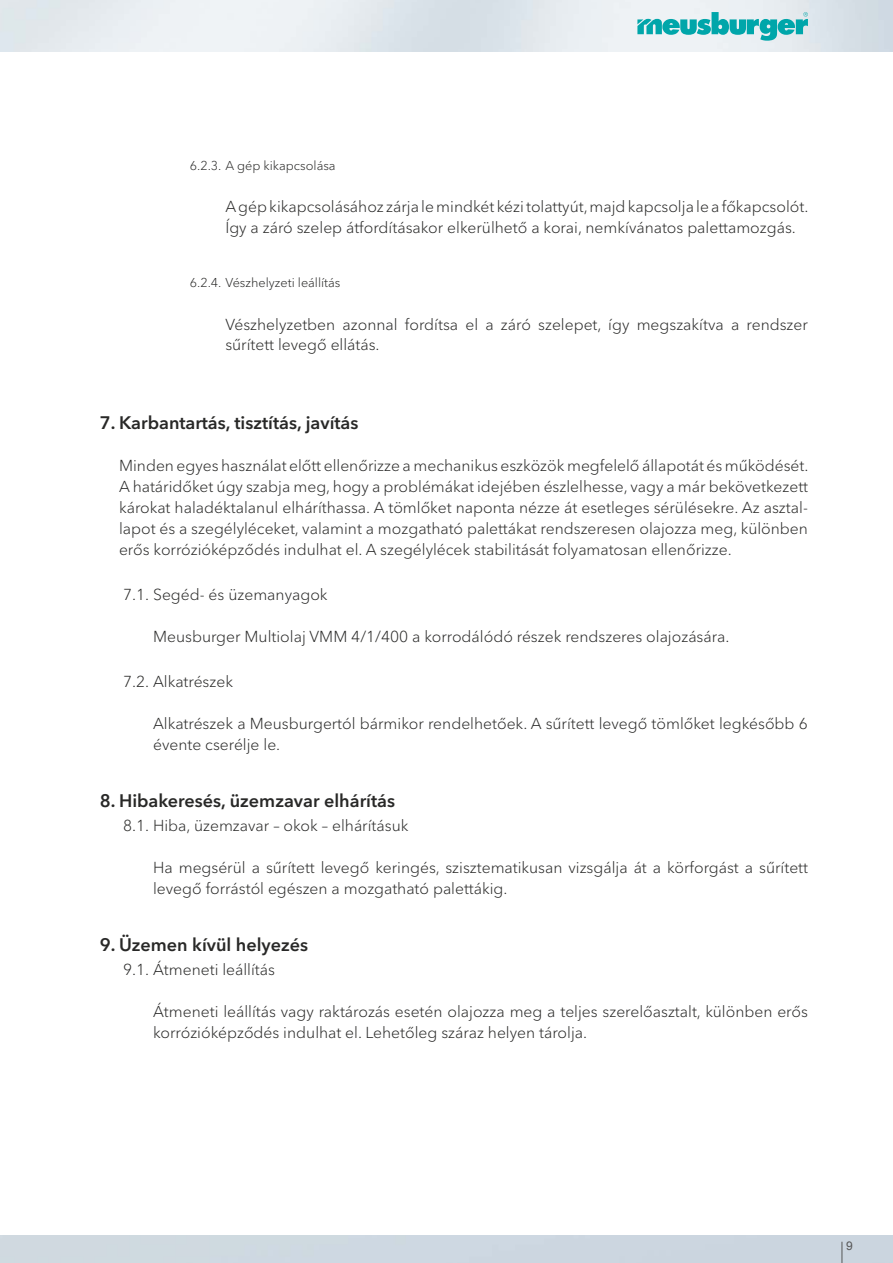
<style>
.page{position:relative;width:893px;height:1263px;background:#fff}
.page>*{position:absolute;margin:0;border:0;box-sizing:border-box;transform-origin:0 0}
.t1{font:600 18px "Avenir Next W1 G";color:#282827}
.t2{font:300 15.75px/21px "Avenir Next W1 G";color:#282827}
.t3{font:300 12.75px "Avenir Next W1 G";color:#282827}
.t4{font:12px "Arial";color:#565656}
</style>
<div class="page">
<svg style="left:842px;top:1242px;width:1px;height:21px"></svg>
<svg style="left:637px;top:12px;width:171px;height:29px;background:#85cfd3"></svg>
<p class="t3" style="left:190px;top:158px;width:147px">6.2.3. A gép kikapcsolása</p>
<p class="t2" style="left:225px;top:196px;width:585px">A gép kikapcsolásához zárja le mindkét kézi tolattyút, majd kapcsolja le a főkapcsolót.<br>Így a záró szelep átfordításakor elkerülhető a korai, nemkívánatos palettamozgás.</p>
<p class="t3" style="left:190px;top:275px;width:152px">6.2.4. Vészhelyzeti leállítás</p>
<p class="t2" style="left:225px;top:313px;width:584px">Vészhelyzetben azonnal fordítsa el a záró szelepet, így megszakítva a rendszer sűrített levegő ellátás.</p>
<p class="t1" style="left:100px;top:411px;width:260px">7. Karbantartás, tisztítás, javítás</p>
<p class="t2" style="left:119px;top:454px;width:691px;text-align:justify">Minden egyes használat előtt ellenőrizze a mechanikus eszközök megfelelő állapotát és működését.<br>A határidőket úgy szabja meg, hogy a problémákat idejében észlelhesse, vagy a már bekövetkezett károkat haladéktalanul elháríthassa. A tömlőket naponta nézze át esetleges sérülésekre. Az asztal&shy;lapot és a szegélyléceket, valamint a mozgatható palettákat rendszeresen olajozza meg, különben erős korrózióképződés indulhat el. A szegélylécek stabilitását folyamatosan ellenőrizze.</p>
<p class="t2" style="left:123px;top:583px;width:206px">7.1. Segéd- és üzemanyagok</p>
<p class="t2" style="left:153px;top:625px;width:578px">Meusburger Multiolaj VMM 4/1/400 a korrodálódó részek rendszeres olajozására.</p>
<p class="t2" style="left:123px;top:670px;width:111px">7.2. Alkatrészek</p>
<p class="t2" style="left:153px;top:712px;width:656px">Alkatrészek a Meusburgertól bármikor rendelhetőek. A sűrített levegő tömlőket legkésőbb 6 évente cserélje le.</p>
<p class="t1" style="left:100px;top:789px;width:297px">8. Hibakeresés, üzemzavar elhárítás</p>
<p class="t2" style="left:123px;top:814px;width:287px">8.1. Hiba, üzemzavar – okok – elhárításuk</p>
<p class="t2" style="left:153px;top:856px;width:656px">Ha megsérül a sűrített levegő keringés, szisztematikusan vizsgálja át a körforgást a sűrített levegő forrástól egészen a mozgatható palettákig.</p>
<p class="t1" style="left:100px;top:933px;width:210px">9. Üzemen kívül helyezés</p>
<p class="t2" style="left:123px;top:958px;width:153px">9.1. Átmeneti leállítás</p>
<p class="t2" style="left:153px;top:1000px;width:656px">Átmeneti leállítás vagy raktározás esetén olajozza meg a teljes szerelőasztalt, különben erős korrózióképződés indulhat el. Lehetőleg száraz helyen tárolja.</p>
<p class="t4" style="left:846px;top:1238px;width:8px">9</p>
</div>
